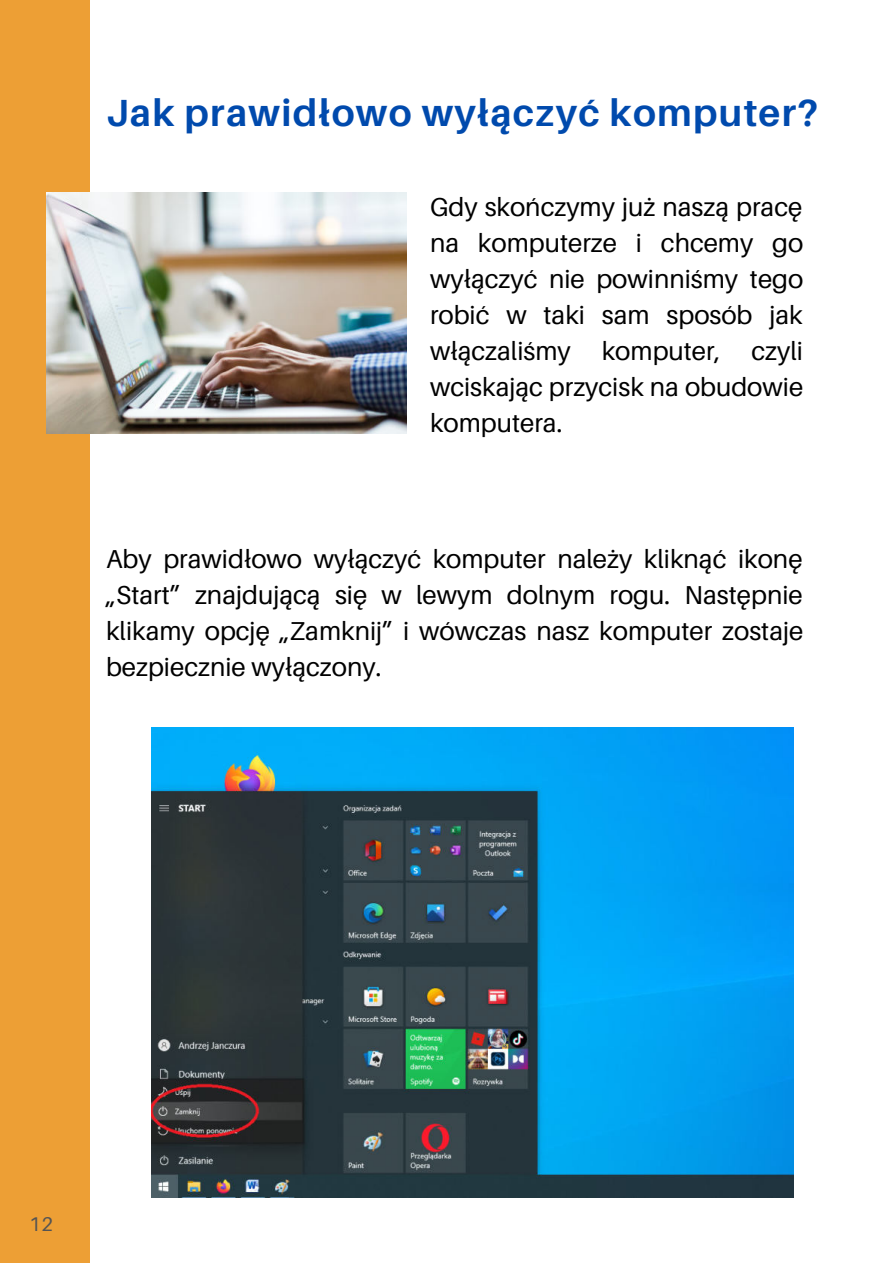
<style>
.page{position:relative;width:893px;height:1264px;background:#fff}
.page>*{position:absolute;margin:0;border:0;box-sizing:border-box;transform-origin:0 0}
.t1{font:700 37.8px "Aileron";letter-spacing:.035em;color:#004aad}
.t2{font:25.95px/36px "Aileron";color:#000;text-align:justify}
.t3{font:19.8px "Aileron";color:#545454}
</style>
<div class="page">
<img style="left:152px;top:727px;width:641px;height:470px">
<div style="left:0;top:0;width:89px;height:1262px;background:#ed9f35"></div>
<img style="left:46px;top:193px;width:360px;height:240px">
<h1 class="t1" style="left:106px;top:91px;width:713px">Jak prawidłowo wyłączyć komputer?</h1>
<p class="t2" style="left:430px;top:189px;width:375px">Gdy skończymy już naszą pracę na komputerze i chcemy go wyłączyć nie powinniśmy tego robić w taki sam sposób jak włączaliśmy komputer, czyli wciskając przycisk na obudowie komputera.</p>
<p class="t2" style="left:106px;top:541px;width:698px">Aby prawidłowo wyłączyć komputer należy kliknąć ikonę „Start” znajdującą się w lewym dolnym rogu. Następnie klikamy opcję „Zamknij” i wówczas nasz komputer zostaje bezpiecznie wyłączony.</p>
<p class="t3" style="left:29px;top:1213px;width:25px">12</p>
</div>
